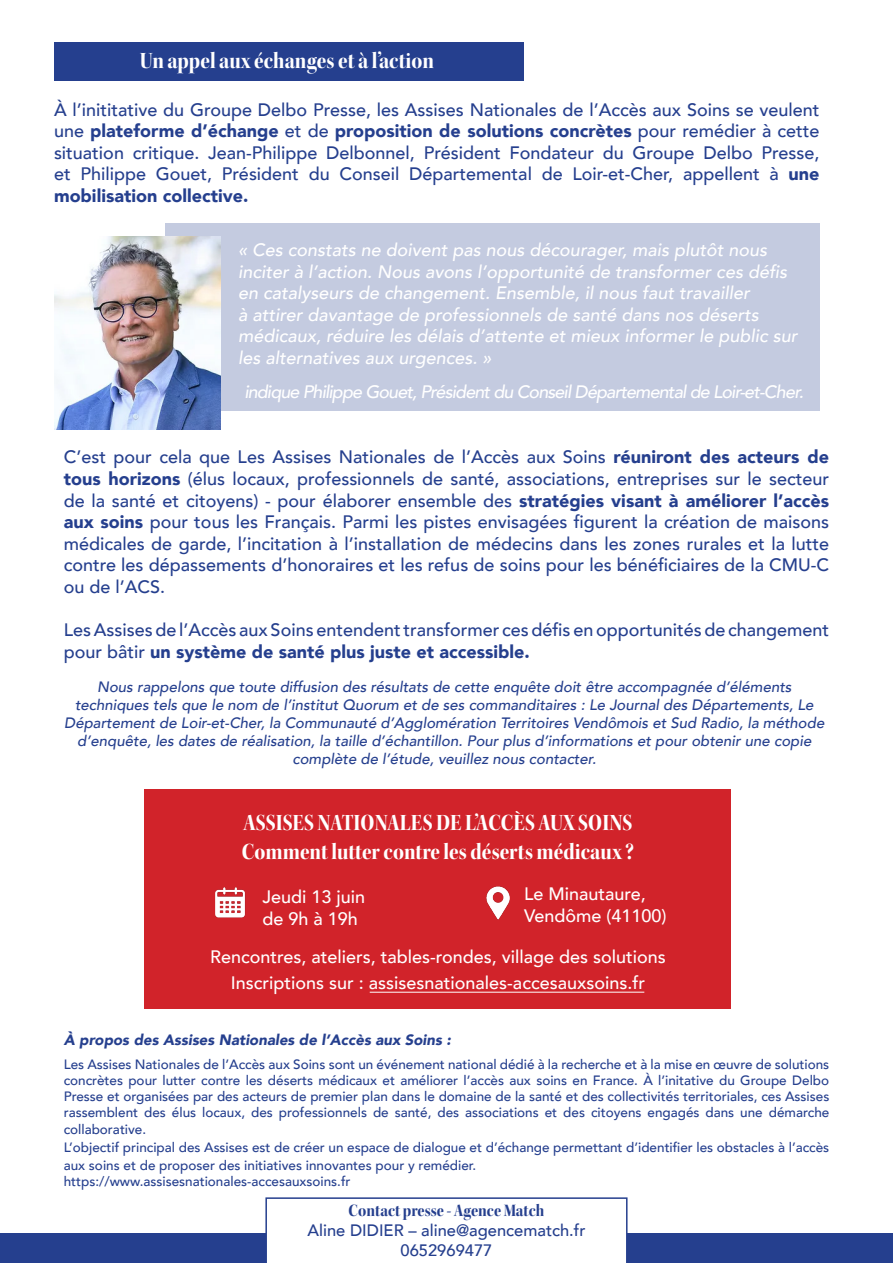
<style>
.page{position:relative;width:893px;height:1263px;background:#fff}
.page>*{position:absolute;margin:0;border:0;box-sizing:border-box;transform-origin:0 0}
.t1{font:24px "Kepler Std Bold Scn Disp";letter-spacing:.005em;color:#fff}
.t2{font:500 18px/21.6px "Avenir";color:#253f8e;text-align:justify}
.t3{font:italic 500 18px/21.6px "Avenir";color:#fff}
.t4{font:500 18px "Avenir";color:#fff}
.t5{font:italic 500 18px "Avenir";letter-spacing:-.05em;color:#fff}
.t6{font:18px "Kepler Std Bold Scn Disp";letter-spacing:.005em;color:#253f8e}
.t7{font:500 16.5px "Avenir";color:#253f8e}
.t8{font:italic 500 15px/18px "Avenir";color:#253f8e;text-align:center}
.t9{font:italic 900 15px "Avenir";color:#253f8e}
.t10{font:500 13.5px/16.2px "Avenir";color:#253f8e;text-align:justify}
.s1{font-weight:900}
</style>
<div class="page">
<div style="left:0;top:1233px;width:893px;height:30px;background:#253f8e"></div>
<div style="left:54px;top:43px;width:469px;height:38px;background:#253f8e"></div>
<div style="left:165px;top:223px;width:654px;height:188px;background:#c4cbe0"></div>
<img style="left:54px;top:236px;width:166px;height:193px">
<svg style="left:265px;top:1197px;width:362px;height:66px"></svg>
<div style="left:145px;top:790px;width:586px;height:219px;background:#d1232a"></div>
<img style="left:486px;top:886px;width:24px;height:34px">
<hr style="left:370px;top:992px;width:274px;height:1px;background:#fff">
<img style="left:215px;top:887px;width:31px;height:31px">
<p class="t1" style="left:140px;top:47px;width:296px">Un appel aux échanges et à l’action</p>
<p class="t2" style="left:54px;top:97px;width:767px">À l’inititative du Groupe Delbo Presse, les Assises Nationales de l’Accès aux Soins se veulent une <span class="s1">plateforme d’échange</span> et de <span class="s1">proposition de solutions concrètes</span> pour remédier à cette situation critique. Jean-Philippe Delbonnel, Président Fondateur du Groupe Delbo Presse, et Philippe Gouet, Président du Conseil Départemental de Loir-et-Cher, appellent à <span class="s1">une mobilisation collective.</span></p>
<p class="t3" style="left:238px;top:239px;width:561px">« Ces constats ne doivent pas nous décourager, mais plutôt nous inciter à l’action. Nous avons l’opportunité de transformer ces défis en catalyseurs de changement. Ensemble, il nous faut travailler<br>à attirer davantage de professionnels de santé dans nos déserts médicaux, réduire les délais d’attente et mieux informer le public sur les alternatives aux urgences. »</p>
<p class="t5" style="left:244px;top:380px;width:561px">indique Philippe Gouet, Président du Conseil Départemental de Loir-et-Cher.</p>
<p class="t2" style="left:64px;top:445px;width:767px">C’est pour cela que Les Assises Nationales de l’Accès aux Soins <span class="s1">réuniront des acteurs de tous horizons</span> (élus locaux, professionnels de santé, associations, entreprises sur le secteur de la santé et citoyens) - pour élaborer ensemble des <span class="s1">stratégies visant à améliorer l’accès aux soins</span> pour tous les Français. Parmi les pistes envisagées figurent la création de maisons médicales de garde, l’incitation à l’installation de médecins dans les zones rurales et la lutte contre les dépassements d’honoraires et les refus de soins pour les bénéficiaires de la CMU-C ou de l’ACS.</p>
<p class="t2" style="left:64px;top:618px;width:767px">Les Assises de l’Accès aux Soins entendent transformer ces défis en opportunités de changement pour bâtir <span class="s1">un système de santé plus juste et accessible.</span></p>
<p class="t8" style="left:64px;top:678px;width:762px">Nous rappelons que toute diffusion des résultats de cette enquête doit être accompagnée d’éléments techniques tels que le nom de l’institut Quorum et de ses commanditaires : Le Journal des Départements, Le Département de Loir-et-Cher, la Communauté d’Agglomération Territoires Vendômois et Sud Radio, la méthode d’enquête, les dates de réalisation, la taille d’échantillon. Pour plus d’informations et pour obtenir une copie complète de l’étude, veuillez nous contacter.</p>
<p class="t1" style="left:243px;top:809px;width:390px">ASSISES NATIONALES DE L’ACCÈS AUX SOINS</p>
<p class="t1" style="left:242px;top:838px;width:394px">Comment lutter contre les déserts médicaux ?</p>
<p class="t4" style="left:524px;top:878px;width:123px">Le Minautaure,</p>
<p class="t4" style="left:524px;top:900px;width:144px">Vendôme (41100)</p>
<p class="t4" style="left:210px;top:941px;width:457px">Rencontres, ateliers, tables-rondes, village des solutions</p>
<p class="t4" style="left:231px;top:967px;width:416px">Inscriptions sur : assisesnationales-accesauxsoins.fr</p>
<p class="t4" style="left:263px;top:881px;width:104px">Jeudi 13 juin</p>
<p class="t4" style="left:263px;top:903px;width:97px">de 9h à 19h</p>
<p class="t9" style="left:64px;top:1027px;width:389px">À propos des Assises Nationales de l’Accès aux Soins :</p>
<p class="t10" style="left:64px;top:1055px;width:767px">Les Assises Nationales de l’Accès aux Soins sont un événement national dédié à la recherche et à la mise en œuvre de solutions concrètes pour lutter contre les déserts médicaux et améliorer l’accès aux soins en France. À l’initative du Groupe Delbo Presse et organisées par des acteurs de premier plan dans le domaine de la santé et des collectivités territoriales, ces Assises rassemblent des élus locaux, des professionnels de santé, des associations et des citoyens engagés dans une démarche collaborative.</p>
<p class="t10" style="left:64px;top:1137px;width:767px;line-height:18px">L’objectif principal des Assises est de créer un espace de dialogue et d’échange permettant d’identifier les obstacles à l’accès aux soins et de proposer des initiatives innovantes pour y remédier.</p>
<p class="t10" style="left:64px;top:1172px;width:288px">https://www.assisesnationales-accesauxsoins.fr</p>
<p class="t6" style="left:349px;top:1201px;width:197px">Contact presse - Agence Match</p>
<p class="t7" style="left:308px;top:1216px;width:279px">Aline DIDIER – aline@agencematch.fr</p>
<p class="t7" style="left:401px;top:1236px;width:93px">0652969477</p>
</div>
